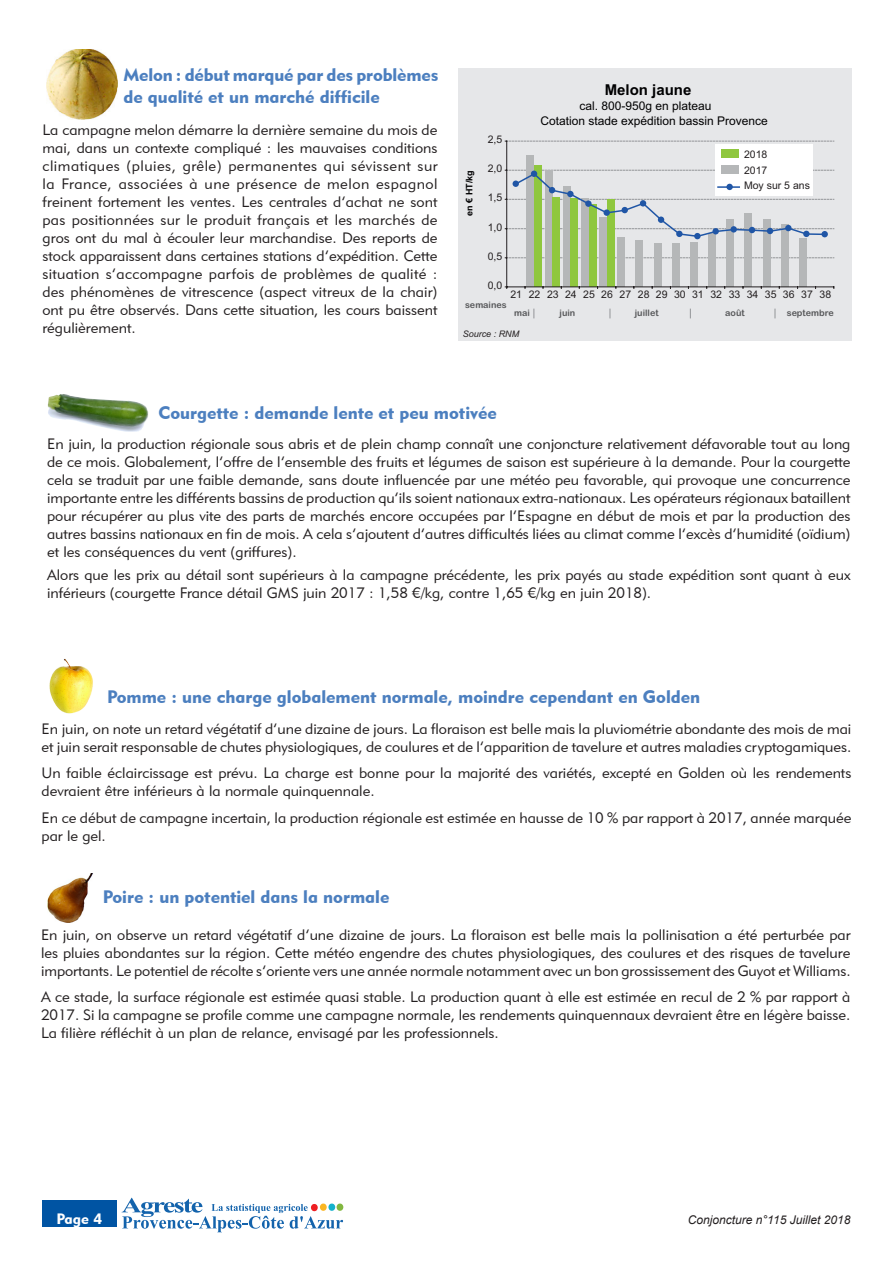
<style>
.page{position:relative;width:893px;height:1263px;background:#fff}
.page>*{position:absolute;margin:0;border:0;box-sizing:border-box;transform-origin:0 0}
.t1{font:18px/21.6px "Geometric 415 BT Black A";color:#4c7fbf}
.t2{font:15px/18px "Geometric 415 BT Lite A";color:#231f20;text-align:justify}
.t3{font:700 15px "Arial";color:#000001}
.t4{font:15px "Geometric 415 BT Black A";color:#fff}
.t5{font:12px "Arial";color:#000001}
.t6{font:italic 12px "Arial";color:#231f20}
.t7{font:10.5px "Arial";color:#231f20}
.t8{font:9px "Arial Rounded MT Bold";color:#57585a}
.t9{font:italic 9px "Arial";color:#231f20}
.t10{font:700 9px "Arial";color:#000001}
</style>
<div class="page">
<div style="left:42px;top:1200px;width:75px;height:27px;background:#0054a3"></div>
<svg style="left:122px;top:1198px;width:221px;height:33px"></svg>
<div style="left:458px;top:69px;width:394px;height:272px;background:#e6e7e9"></div>
<div style="left:527px;top:156px;width:7px;height:131px;background:#b5b7b8"></div>
<div style="left:545px;top:171px;width:7px;height:116px;background:#b5b7b8"></div>
<div style="left:563px;top:186px;width:7px;height:101px;background:#b5b7b8"></div>
<div style="left:581px;top:198px;width:8px;height:89px;background:#b5b7b8"></div>
<div style="left:599px;top:217px;width:8px;height:70px;background:#b5b7b8"></div>
<div style="left:618px;top:237px;width:7px;height:50px;background:#b5b7b8"></div>
<div style="left:636px;top:240px;width:7px;height:47px;background:#b5b7b8"></div>
<div style="left:654px;top:243px;width:7px;height:44px;background:#b5b7b8"></div>
<div style="left:672px;top:243px;width:7px;height:44px;background:#b5b7b8"></div>
<div style="left:690px;top:243px;width:8px;height:44px;background:#b5b7b8"></div>
<div style="left:708px;top:233px;width:8px;height:54px;background:#b5b7b8"></div>
<div style="left:727px;top:219px;width:7px;height:68px;background:#b5b7b8"></div>
<div style="left:745px;top:213px;width:7px;height:74px;background:#b5b7b8"></div>
<div style="left:763px;top:219px;width:7px;height:68px;background:#b5b7b8"></div>
<div style="left:781px;top:225px;width:7px;height:62px;background:#b5b7b8"></div>
<div style="left:799px;top:238px;width:8px;height:49px;background:#b5b7b8"></div>
<div style="left:534px;top:165px;width:8px;height:122px;background:#8fc73e"></div>
<div style="left:552px;top:197px;width:8px;height:90px;background:#8fc73e"></div>
<div style="left:570px;top:198px;width:8px;height:89px;background:#8fc73e"></div>
<div style="left:589px;top:204px;width:7px;height:83px;background:#8fc73e"></div>
<div style="left:607px;top:199px;width:7px;height:88px;background:#8fc73e"></div>
<div style="left:694px;top:233px;width:7px;height:6px;background:#2056a6;border-radius:50%"></div>
<hr style="left:506px;top:141px;width:1px;height:146px;background:#231f20">
<svg style="left:505px;top:258px;width:329px;height:1px"></svg>
<svg style="left:505px;top:170px;width:329px;height:68px"></svg>
<svg style="left:505px;top:141px;width:329px;height:1px"></svg>
<hr style="left:507px;top:287px;width:327px;height:1px;background:#231f20">
<div style="left:715px;top:145px;width:98px;height:51px;background:#fff"></div>
<div style="left:722px;top:165px;width:17px;height:9px;background:#b5b7b8"></div>
<div style="left:722px;top:149px;width:17px;height:9px;background:#8fc73e"></div>
<hr style="left:718px;top:186px;width:21px;height:2px;background:#2056a6">
<div style="left:726px;top:184px;width:7px;height:6px;background:#2056a6;border-radius:50%"></div>
<img style="left:47px;top:49px;width:70px;height:71px">
<img style="left:47px;top:394px;width:102px;height:38px">
<img style="left:49px;top:659px;width:44px;height:55px">
<img style="left:47px;top:874px;width:46px;height:49px">
<p class="t1" style="left:123px;top:64px;width:316px">Melon : début marqué par des problèmes de qualité et un marché difficile</p>
<p class="t2" style="left:43px;top:121px;width:397px">La campagne melon démarre la dernière semaine du mois de mai, dans un contexte compliqué : les mauvaises conditions climatiques (pluies, grêle) permanentes qui sévissent sur la France, associées à une présence de melon espagnol freinent fortement les ventes. Les centrales d’achat ne sont pas positionnées sur le produit français et les marchés de gros ont du mal à écouler leur marchandise. Des reports de stock apparaissent dans certaines stations d’expédition. Cette situation s’accompagne parfois de problèmes de qualité : des phénomènes de vitrescence (aspect vitreux de la chair) ont pu être observés. Dans cette situation, les cours baissent régulièrement.</p>
<p class="t10" style="left:463px;top:216px;width:47px;rotate:-90deg">en € HT/kg</p>
<p class="t7" style="left:488px;top:132px;width:16px">2,5</p>
<p class="t7" style="left:488px;top:161px;width:16px">2,0</p>
<p class="t7" style="left:488px;top:190px;width:16px">1,5</p>
<p class="t7" style="left:488px;top:220px;width:16px">1,0</p>
<p class="t7" style="left:488px;top:249px;width:16px">0,5</p>
<p class="t7" style="left:488px;top:278px;width:16px">0,0</p>
<p class="t3" style="left:605px;top:79px;width:88px">Melon jaune</p>
<p class="t5" style="left:540px;top:112px;width:229px">Cotation stade expédition bassin Provence</p>
<p class="t5" style="left:579px;top:97px;width:134px">cal. 800-950g en plateau</p>
<p class="t7" style="left:744px;top:147px;width:25px">2018</p>
<p class="t7" style="left:744px;top:178px;width:67px">Moy sur 5 ans</p>
<p class="t7" style="left:744px;top:163px;width:25px">2017</p>
<p class="t7" style="left:510px;top:287px;width:322px">21 22 23 24 25 26 27 28 29 30 31 32 33 34 35 36 37 38</p>
<p class="t8" style="left:465px;top:299px;width:43px">semaines</p>
<p class="t8" style="left:514px;top:307px;width:17px">mai</p>
<p class="t8" style="left:560px;top:307px;width:17px">juin</p>
<p class="t8" style="left:635px;top:307px;width:25px">juillet</p>
<p class="t8" style="left:725px;top:308px;width:21px">août</p>
<p class="t8" style="left:787px;top:308px;width:48px">septembre</p>
<p class="t9" style="left:463px;top:328px;width:58px">Source : RNM</p>
<p class="t1" style="left:159px;top:401px;width:340px">Courgette : demande lente et peu motivée</p>
<p class="t2" style="left:47px;top:435px;width:805px">En juin, la production régionale sous abris et de plein champ connaît une conjoncture relativement défavorable tout au long de ce mois. Globalement, l’offre de l’ensemble des fruits et légumes de saison est supérieure à la demande. Pour la courgette cela se traduit par une faible demande, sans doute influencée par une météo peu favorable, qui provoque une concurrence importante entre les différents bassins de production qu’ils soient nationaux extra-nationaux. Les opérateurs régionaux bataillent pour récupérer au plus vite des parts de marchés encore occupées par l’Espagne en début de mois et par la production des autres bassins nationaux en fin de mois. A cela s’ajoutent d’autres difficultés liées au climat comme l’excès d’humidité (oïdium) et les conséquences du vent (griffures).</p>
<p class="t2" style="left:47px;top:565px;width:805px">Alors que les prix au détail sont supérieurs à la campagne précédente, les prix payés au stade expédition sont quant à eux inférieurs (courgette France détail GMS juin 2017 : 1,58 €/kg, contre 1,65 €/kg en juin 2018).</p>
<p class="t1" style="left:107px;top:685px;width:595px">Pomme : une charge globalement normale, moindre cependant en Golden</p>
<p class="t2" style="left:42px;top:719px;width:811px">En juin, on note un retard végétatif d’une dizaine de jours. La floraison est belle mais la pluviométrie abondante des mois de mai et juin serait responsable de chutes physiologiques, de coulures et de l’apparition de tavelure et autres maladies cryptogamiques.</p>
<p class="t2" style="left:42px;top:764px;width:811px">Un faible éclaircissage est prévu. La charge est bonne pour la majorité des variétés, excepté en Golden où les rendements devraient être inférieurs à la normale quinquennale.</p>
<p class="t2" style="left:42px;top:808px;width:811px">En ce début de campagne incertain, la production régionale est estimée en hausse de 10 % par rapport à 2017, année marquée par le gel.</p>
<p class="t1" style="left:103px;top:886px;width:288px">Poire : un potentiel dans la normale</p>
<p class="t2" style="left:41px;top:925px;width:811px">En juin, on observe un retard végétatif d’une dizaine de jours. La floraison est belle mais la pollinisation a été perturbée par les pluies abondantes sur la région. Cette météo engendre des chutes physiologiques, des coulures et des risques de tavelure importants. Le potentiel de récolte s’oriente vers une année normale notamment avec un bon grossissement des Guyot et Williams.</p>
<p class="t2" style="left:41px;top:988px;width:811px">A ce stade, la surface régionale est estimée quasi stable. La production quant à elle est estimée en recul de 2 % par rapport à 2017. Si la campagne se profile comme une campagne normale, les rendements quinquennaux devraient être en légère baisse.<br>La filière réfléchit à un plan de relance, envisagé par les professionnels.</p>
<p class="t4" style="left:57px;top:1210px;width:47px">Page 4</p>
<p class="t6" style="left:688px;top:1212px;width:164px">Conjoncture n°115 Juillet 2018</p>
</div>
